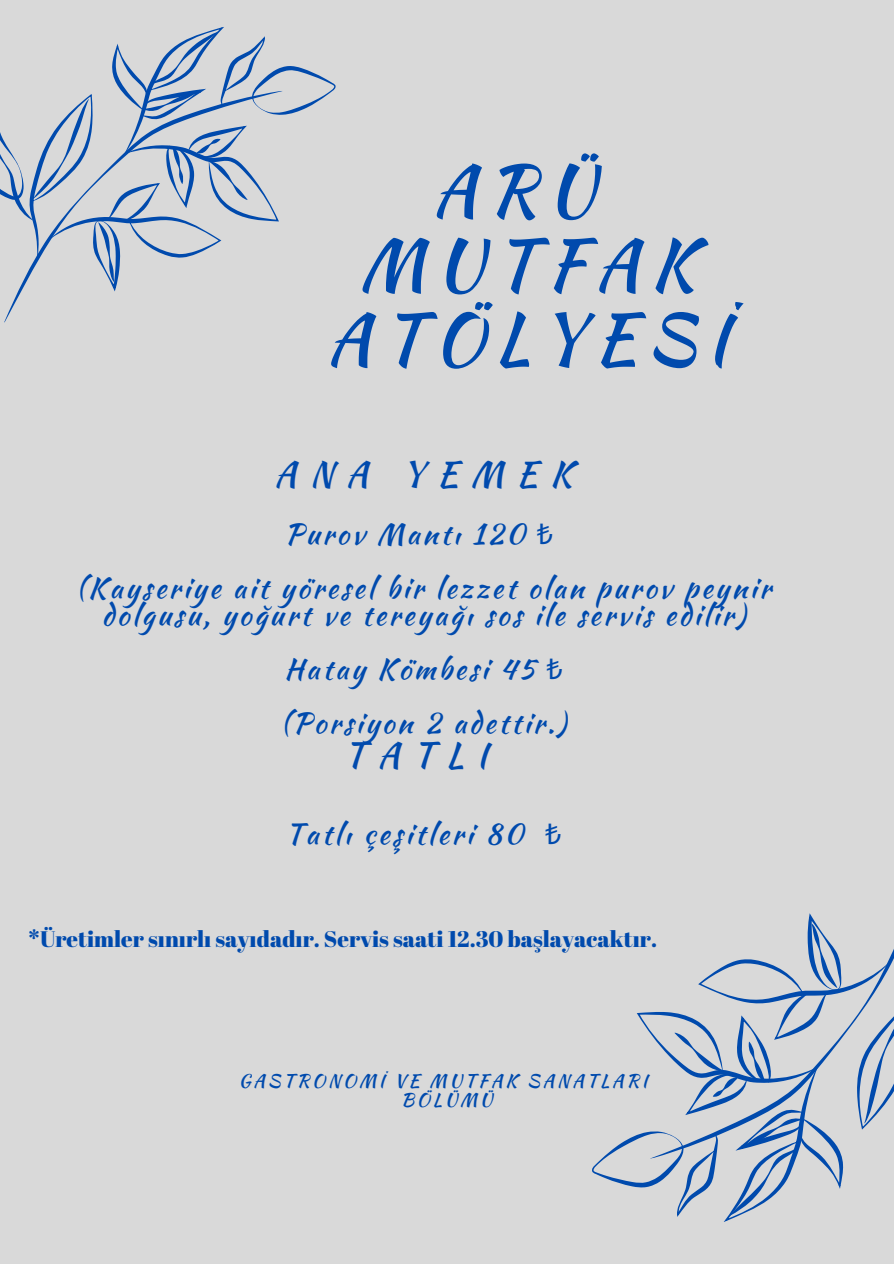
<style>
.page{position:relative;width:894px;height:1264px;background:#fff}
.page>*{position:absolute;margin:0;border:0;box-sizing:border-box;transform-origin:0 0}
.t1{font:69px/74.2px "Kaushan Script";letter-spacing:.16em;color:#004aad;text-align:center}
.t2{font:34.5px "Kaushan Script";letter-spacing:.375em;color:#004aad}
.t3{font:28.5px/27px "Kaushan Script";letter-spacing:.095em;color:#004aad;text-align:center}
.t4{font:22.5px "Abril Fatface";color:#004aad}
.t5{font:18px/19.2px "Kaushan Script";letter-spacing:.16em;color:#004aad;text-align:center}
.s1{font-family:"Noto Sans"}
</style>
<div class="page">
<div style="left:0;top:0;width:893px;height:1263px;background:#d9d9d9"></div>
<svg style="left:592px;top:913px;width:301px;height:309px"></svg>
<svg style="left:0;top:27px;width:336px;height:265px"></svg>
<p class="t1" style="left:327px;top:152px;width:402px">ARÜ<br>MUTFAK<br>ATÖLYESİ</p>
<h1 class="t2" style="left:274px;top:449px;width:299px">ANA YEMEK</h1>
<h3 class="t3" style="left:284px;top:520px;width:270px">Purov Mantı 120 <span class="s1">₺</span></h3>
<h3 class="t3" style="left:76px;top:574px;width:695px">(Kayseriye ait yöresel bir lezzet olan purov peynir dolgusu, yoğurt ve tereyağı sos ile servis edilir)</h3>
<h3 class="t3" style="left:284px;top:655px;width:280px">Hatay Kömbesi 45 <span class="s1">₺</span></h3>
<h2 class="t3" style="left:281px;top:709px;width:286px">(Porsiyon 2 adettir.)</h2>
<h2 class="t2" style="left:344px;top:729px;width:144px">TATLI</h2>
<h3 class="t3" style="left:286px;top:820px;width:277px">Tatlı çeşitleri 80 <span class="s1">₺</span></h3>
<h3 class="t4" style="left:28px;top:923px;width:630px">*Üretimler sınırlı sayıdadır. Servis saati 12.30 başlayacaktır.</h3>
<p class="t5" style="left:239px;top:1070px;width:410px">GASTRONOMİ VE MUTFAK SANATLARI<br>BÖLÜMÜ</p>
</div>
